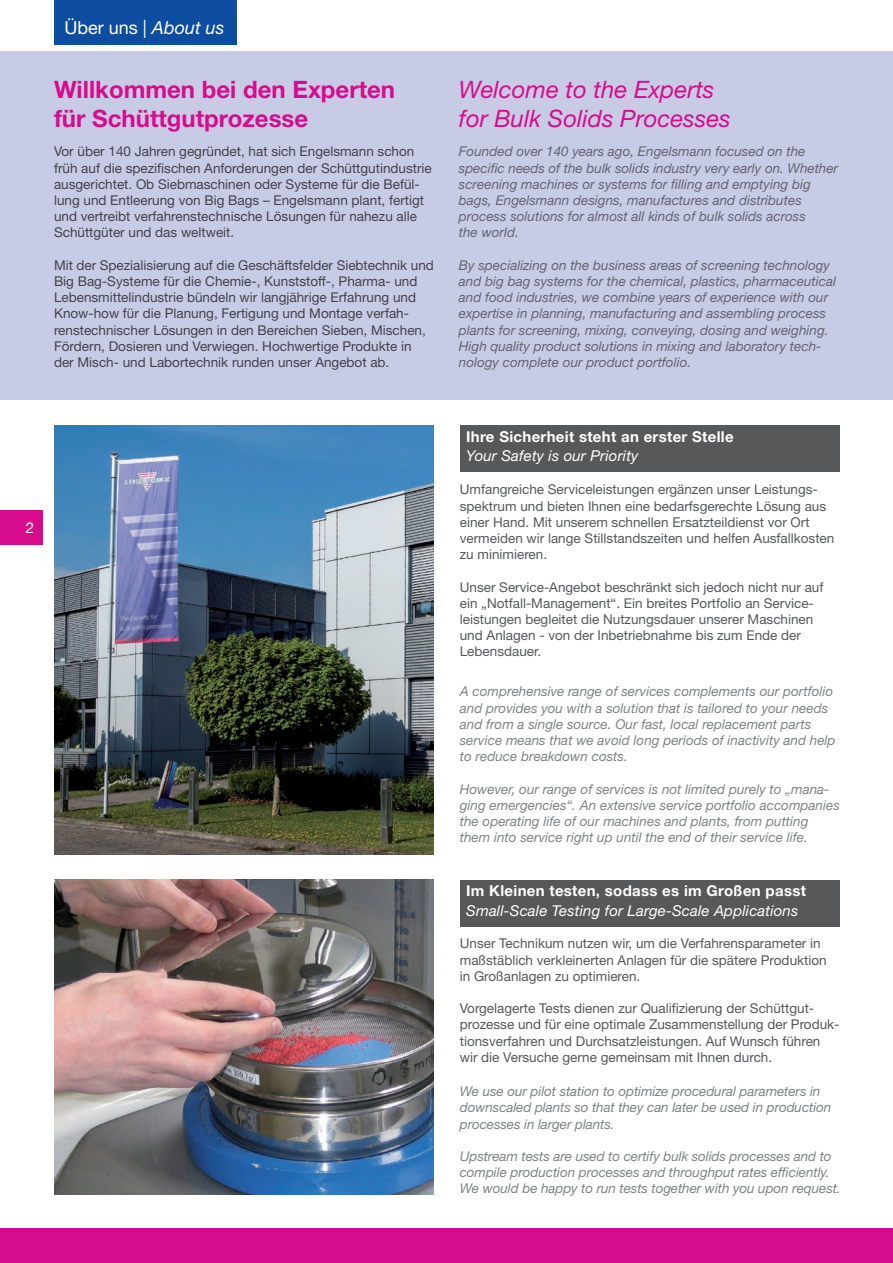
<style>
.page{position:relative;width:893px;height:1263px;background:#fff}
.page>*{position:absolute;margin:0;border:0;box-sizing:border-box;transform-origin:0 0}
.Engelsmann_Folder_He{font:700 24px/28.8px "Helvetica Neue LT Std";color:#d70c8c}
.Engelsmann_Folder_He-2{font:italic 24px/28.8px "Helvetica Neue LT Std";color:#d70c8c}
.Engelsmann_Folder_Re{font:18px "Helvetica Neue LT Std";color:#fff}
.t1{font:700 15px "Helvetica Neue LT Std";letter-spacing:.02em;color:#fff}
.t2{font:italic 15px "Helvetica Neue LT Std";letter-spacing:.01em;color:#fff}
.t3{font:15px "Helvetica Neue LT Std";color:#fff}
.t4{font:13.5px/16.2px "Helvetica Neue LT Std";color:#57585a}
.t5{font:italic 13.5px/16.2px "Helvetica Neue LT Std";color:#808285}
.t6{font:13.5px/16.2px "Helvetica Neue LT Std";color:#231f20}
.t7{font:italic 13.5px/16.2px "Helvetica Neue LT Std";color:#231f20}
.s1{font-style:italic}
</style>
<div class="page">
<div style="left:0;top:510px;width:43px;height:34px;background:#d70c8c"></div>
<div style="left:54px;top:0;width:182px;height:45px;background:#0d4da1"></div>
<div style="left:0;top:51px;width:893px;height:349px;background:#c7cbe6"></div>
<div style="left:460px;top:425px;width:379px;height:47px;background:#57585a"></div>
<div style="left:460px;top:880px;width:379px;height:46px;background:#57585a"></div>
<img style="left:54px;top:425px;width:380px;height:430px">
<img style="left:54px;top:880px;width:380px;height:315px">
<div style="left:0;top:1229px;width:893px;height:34px;background:#d70c8c"></div>
<p class="Engelsmann_Folder_Re" style="left:65px;top:17px;width:161px">Über uns | <span class="s1">About us</span></p>
<p class="Engelsmann_Folder_He" style="left:54px;top:74px;width:343px">Willkommen bei den Experten für Schüttgutprozesse</p>
<p class="Engelsmann_Folder_He-2" style="left:459px;top:75px;width:273px">Welcome to the Experts for Bulk Solids Processes</p>
<p class="t6" style="left:54px;top:143px;width:379px">Vor über 140 Jahren gegründet, hat sich Engelsmann schon früh auf die spezifischen Anforderungen der Schüttgutindustrie ausgerichtet. Ob Siebmaschinen oder Systeme für die Befül&shy;lung und Entleerung von Big Bags – Engelsmann plant, fertigt und vertreibt verfahrenstechnische Lösungen für nahezu alle Schüttgüter und das weltweit.</p>
<p class="t6" style="left:54px;top:257px;width:381px">Mit der Spezialisierung auf die Geschäftsfelder Siebtechnik und Big Bag-Systeme für die Chemie-, Kunststoff-, Pharma- und Lebensmittelindustrie bündeln wir langjährige Erfahrung und Know-how für die Planung, Fertigung und Montage verfah&shy;renstechnischer Lösungen in den Bereichen Sieben, Mischen, Fördern, Dosieren und Verwiegen. Hochwertige Produkte in der Misch- und Labortechnik runden unser Angebot ab.</p>
<p class="t7" style="left:459px;top:143px;width:381px">Founded over 140 years ago, Engelsmann focused on the specific needs of the bulk solids industry very early on. Whether screening machines or systems for filling and emptying big bags, Engelsmann designs, manufactures and distributes process solutions for almost all kinds of bulk solids across<br>the world.</p>
<p class="t7" style="left:459px;top:257px;width:379px">By specializing on the business areas of screening technology and big bag systems for the chemical, plastics, pharmaceutical and food industries, we combine years of experience with our expertise in planning, manufacturing and assembling process plants for screening, mixing, conveying, dosing and weighing.<br>High quality product solutions in mixing and laboratory tech&shy;nology complete our product portfolio.</p>
<p class="t3" style="left:26px;top:518px;width:10px">2</p>
<p class="t1" style="left:466px;top:427px;width:269px">Ihre Sicherheit steht an erster Stelle</p>
<p class="t2" style="left:466px;top:447px;width:174px">Your Safety is our Priority</p>
<p class="t4" style="left:460px;top:481px;width:376px">Umfangreiche Serviceleistungen ergänzen unser Leistungs&shy;spektrum und bieten Ihnen eine bedarfsgerechte Lösung aus einer Hand. Mit unserem schnellen Ersatzteildienst vor Ort vermeiden wir lange Stillstandszeiten und helfen Ausfallkosten zu minimieren.</p>
<p class="t4" style="left:460px;top:578px;width:365px">Unser Service-Angebot beschränkt sich jedoch nicht nur auf ein „Notfall-Management“. Ein breites Portfolio an Service&shy;leistungen begleitet die Nutzungsdauer unserer Maschinen und Anlagen - von der Inbetriebnahme bis zum Ende der Lebensdauer.</p>
<p class="t5" style="left:460px;top:683px;width:377px">A comprehensive range of services complements our portfolio and provides you with a solution that is tailored to your needs and from a single source. Our fast, local replacement parts service means that we avoid long periods of inactivity and help to reduce breakdown costs.</p>
<p class="t5" style="left:460px;top:780px;width:381px">However, our range of services is not limited purely to „mana&shy;ging emergencies“. An extensive service portfolio accompanies the operating life of our machines and plants, from putting them into service right up until the end of their service life.</p>
<p class="t1" style="left:466px;top:882px;width:341px">Im Kleinen testen, sodass es im Großen passt</p>
<p class="t2" style="left:466px;top:901px;width:334px">Small-Scale Testing for Large-Scale Applications</p>
<p class="t4" style="left:460px;top:935px;width:368px">Unser Technikum nutzen wir, um die Verfahrensparameter in maßstäblich verkleinerten Anlagen für die spätere Produktion in Großanlagen zu optimieren.</p>
<p class="t4" style="left:460px;top:1000px;width:381px">Vorgelagerte Tests dienen zur Qualifizierung der Schüttgut&shy;prozesse und für eine optimale Zusammenstellung der Produk&shy;tionsverfahren und Durchsatzleistungen. Auf Wunsch führen wir die Versuche gerne gemeinsam mit Ihnen durch.</p>
<p class="t5" style="left:460px;top:1083px;width:373px">We use our pilot station to optimize procedural parameters in downscaled plants so that they can later be used in production processes in larger plants.</p>
<p class="t5" style="left:460px;top:1148px;width:382px">Upstream tests are used to certify bulk solids processes and to compile production processes and throughput rates efficiently.<br>We would be happy to run tests together with you upon request.</p>
</div>
